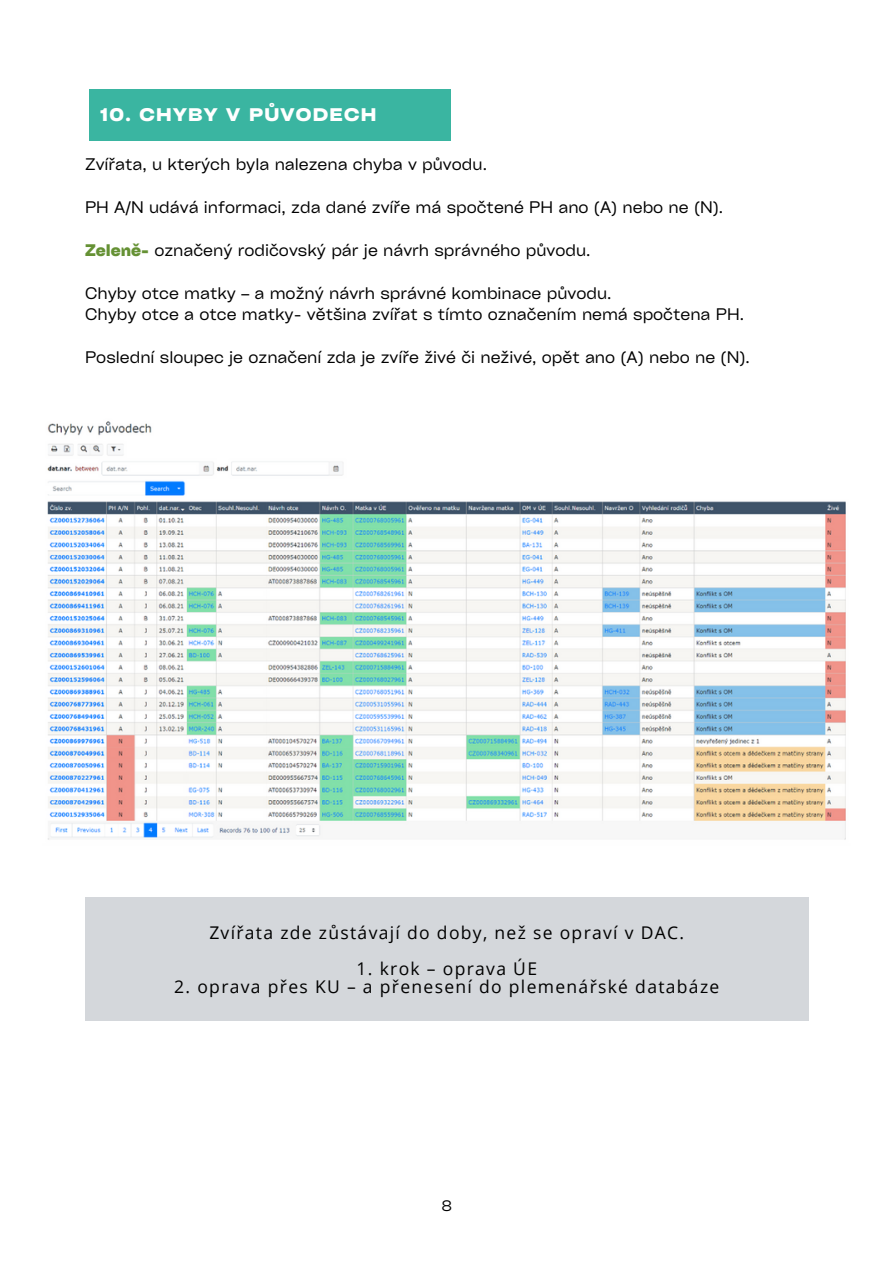
<style>
.page{position:relative;width:894px;height:1264px;background:#fff}
.page>*{position:absolute;margin:0;border:0;box-sizing:border-box;transform-origin:0 0}
.t1{font:17.55px "Open Sans";letter-spacing:.075em;color:#000}
.t2{font:700 expanded 17.55px "Cy Grotesk";letter-spacing:.075em;color:#fff}
.t3{font:16.05px/21.3px "Cy Grotesk Key";color:#000}
.t4{font:14.55px "Cy Grotesk Key";color:#000}
.s1{font-weight:700;color:#659134}
</style>
<div class="page">
<div style="left:89px;top:89px;width:362px;height:51px;background:#3ab5a1"></div>
<img style="left:47px;top:421px;width:799px;height:419px">
<div style="left:85px;top:897px;width:723px;height:123px;background:#d4d7db"></div>
<p class="t2" style="left:101px;top:103px;width:277px">10. CHYBY V PŮVODECH</p>
<p class="t3" style="left:85px;top:153px;width:403px">Zvířata, u kterých byla nalezena chyba v původu.</p>
<p class="t3" style="left:85px;top:196px;width:639px">PH A/N udává informaci, zda dané zvíře má spočtené PH ano (A) nebo ne (N).</p>
<p class="t3" style="left:85px;top:239px;width:507px"><span class="s1">Zeleně-</span> označený rodičovský pár je návrh správného původu.</p>
<p class="t3" style="left:85px;top:281px;width:660px">Chyby otce matky – a možný návrh správné kombinace původu.<br>Chyby otce a otce matky- většina zvířat s tímto označením nemá spočtena PH.</p>
<p class="t3" style="left:85px;top:346px;width:666px">Poslední sloupec je označení zda je zvíře živé či neživé, opět ano (A) nebo ne (N).</p>
<p class="t1" style="left:209px;top:920px;width:476px">Zvířata zde zůstávají do doby, než se opraví v DAC.</p>
<p class="t1" style="left:356px;top:956px;width:182px">1. krok – oprava ÚE</p>
<p class="t1" style="left:174px;top:974px;width:546px">2. oprava přes KU – a přenesení do plemenářské databáze</p>
<p class="t4" style="left:441px;top:1196px;width:12px">8</p>
</div>
